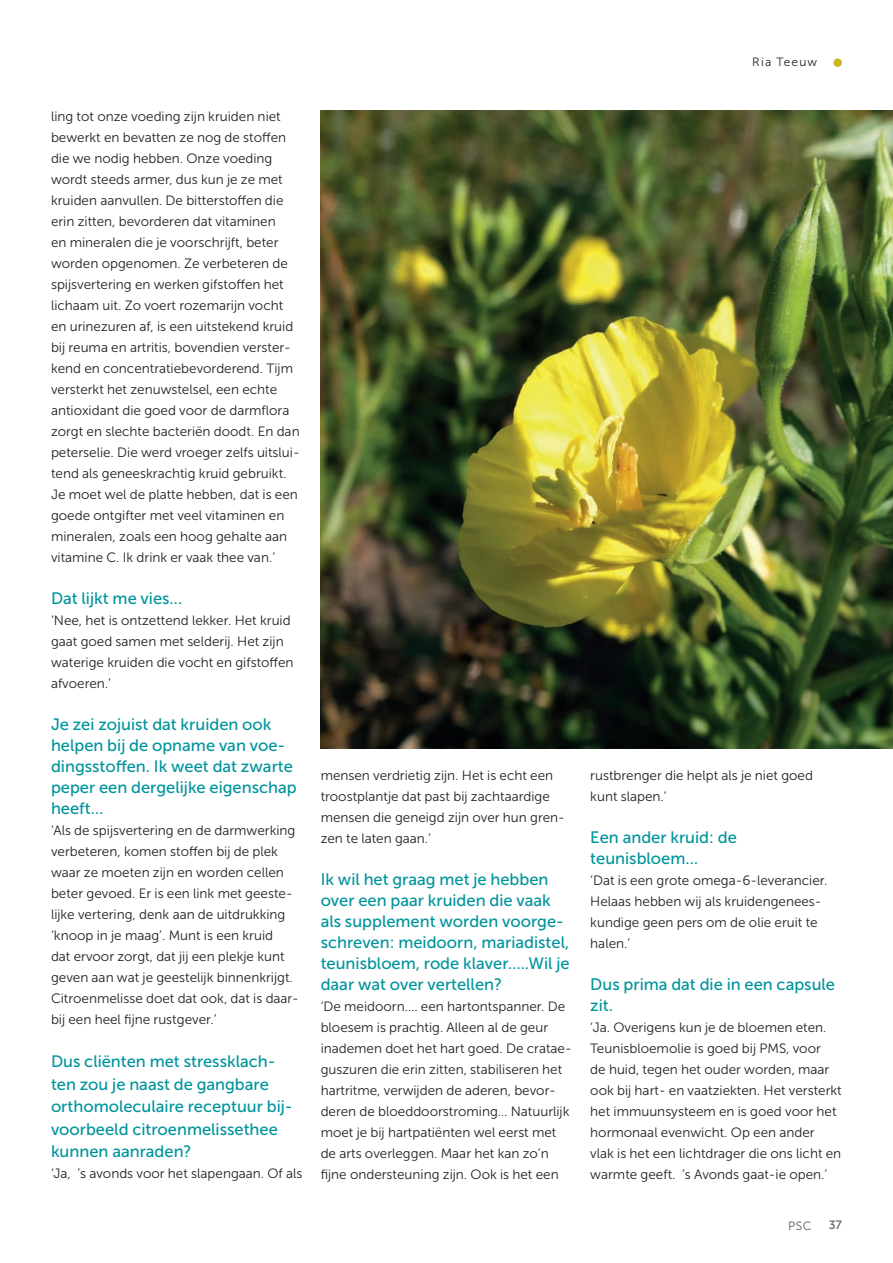
<style>
.page{position:relative;width:893px;height:1263px;background:#fff}
.page>*{position:absolute;margin:0;border:0;box-sizing:border-box;transform-origin:0 0}
.t1{font:16.5px/21px "Museo Sans 500";color:#00949c}
.t2{font:13.5px/21px "Museo Sans 300";color:#231f20}
.t3{font:12px "Museo Sans 300";letter-spacing:.1em;color:#231f20}
.t4{font:12px "Museo Sans 300";color:#57585a}
.t5{font:12px "Museo Sans 500";color:#57585a}
</style>
<div class="page">
<div style="left:833px;top:58px;width:9px;height:9px;background:#c9b826;border-radius:50%"></div>
<img style="left:320px;top:111px;width:573px;height:637px">
<p class="t2" style="left:51px;top:106px;width:250px">ling tot onze voeding zijn kruiden niet bewerkt en bevatten ze nog de stoffen die we nodig hebben. Onze voeding wordt steeds armer, dus kun je ze met kruiden aanvullen. De bitterstoffen die erin zitten, bevorderen dat vitaminen<br>en mineralen die je voorschrijft, beter worden opgenomen. Ze verbeteren de spijsvertering en werken gifstoffen het lichaam uit. Zo voert rozemarijn vocht en urinezuren af, is een uitstekend kruid bij reuma en artritis, bovendien verster&shy;kend en concentratiebevorderend. Tijm versterkt het zenuwstelsel, een echte antioxidant die goed voor de darmflora zorgt en slechte bacteriën doodt. En dan peterselie. Die werd vroeger zelfs uitslui&shy;tend als geneeskrachtig kruid gebruikt.<br>Je moet wel de platte hebben, dat is een goede ontgifter met veel vitaminen en mineralen, zoals een hoog gehalte aan vitamine C. Ik drink er vaak thee van.’</p>
<p class="t1" style="left:51px;top:588px;width:133px">Dat lijkt me vies…</p>
<p class="t2" style="left:51px;top:610px;width:244px">‘Nee, het is ontzettend lekker. Het kruid gaat goed samen met selderij. Het zijn waterige kruiden die vocht en gifstoffen afvoeren.’</p>
<p class="t1" style="left:51px;top:714px;width:247px">Je zei zojuist dat kruiden ook helpen bij de opname van voe&shy;dingsstoffen. Ik weet dat zwarte peper een dergelijke eigenschap heeft…</p>
<p class="t2" style="left:51px;top:820px;width:249px">‘Als de spijsvertering en de darmwerking verbeteren, komen stoffen bij de plek waar ze moeten zijn en worden cellen beter gevoed. Er is een link met geeste&shy;lijke vertering, denk aan de uitdrukking ‘knoop in je maag’. Munt is een kruid<br>dat ervoor zorgt, dat jij een plekje kunt geven aan wat je geestelijk binnenkrijgt.<br>Citroenmelisse doet dat ook, dat is daar&shy;bij een heel fijne rustgever.’</p>
<p class="t1" style="left:51px;top:1050px;width:243px;line-height:22.5px">Dus cliënten met stressklach&shy;ten zou je naast de gangbare orthomoleculaire receptuur bij&shy;voorbeeld citroenmelissethee kunnen aanraden?</p>
<p class="t2" style="left:51px;top:1163px;width:253px">‘Ja, ’s avonds voor het slapengaan. Of als</p>
<p class="t2" style="left:321px;top:765px;width:246px">mensen verdrietig zijn. Het is echt een troostplantje dat past bij zachtaardige mensen die geneigd zijn over hun gren&shy;zen te laten gaan.’</p>
<p class="t1" style="left:321px;top:869px;width:250px">Ik wil het graag met je hebben over een paar kruiden die vaak als supplement worden voorge&shy;schreven: meidoorn, mariadistel, teunisbloem, rode klaver…..Wil je daar wat over vertellen?</p>
<p class="t2" style="left:321px;top:996px;width:253px">‘De meidoorn…. een hartontspanner. De bloesem is prachtig. Alleen al de geur inademen doet het hart goed. De cratae&shy;guszuren die erin zitten, stabiliseren het hartritme, verwijden de aderen, bevor&shy;deren de bloeddoorstroming… Natuurlijk moet je bij hartpatiënten wel eerst met de arts overleggen. Maar het kan zo’n fijne ondersteuning zijn. Ook is het een</p>
<p class="t3" style="left:752px;top:55px;width:66px">Ria Teeuw</p>
<p class="t2" style="left:590px;top:765px;width:224px">rustbrenger die helpt als je niet goed kunt slapen.’</p>
<p class="t1" style="left:590px;top:827px;width:148px">Een ander kruid: de teunisbloem…</p>
<p class="t2" style="left:590px;top:870px;width:239px">‘Dat is een grote omega-6-leverancier.<br>Helaas hebben wij als kruidengenees&shy;kundige geen pers om de olie eruit te halen.’</p>
<p class="t1" style="left:590px;top:974px;width:246px">Dus prima dat die in een capsule zit.</p>
<p class="t2" style="left:590px;top:1017px;width:253px">‘Ja. Overigens kun je de bloemen eten.<br>Teunisbloemolie is goed bij PMS, voor<br>de huid, tegen het ouder worden, maar ook bij hart- en vaatziekten. Het versterkt het immuunsysteem en is goed voor het hormonaal evenwicht. Op een ander<br>vlak is het een lichtdrager die ons licht en warmte geeft. ’s Avonds gaat-ie open.’</p>
<p class="t4" style="left:788px;top:1219px;width:25px">PSC</p>
<p class="t5" style="left:829px;top:1219px;width:15px">37</p>
</div>
